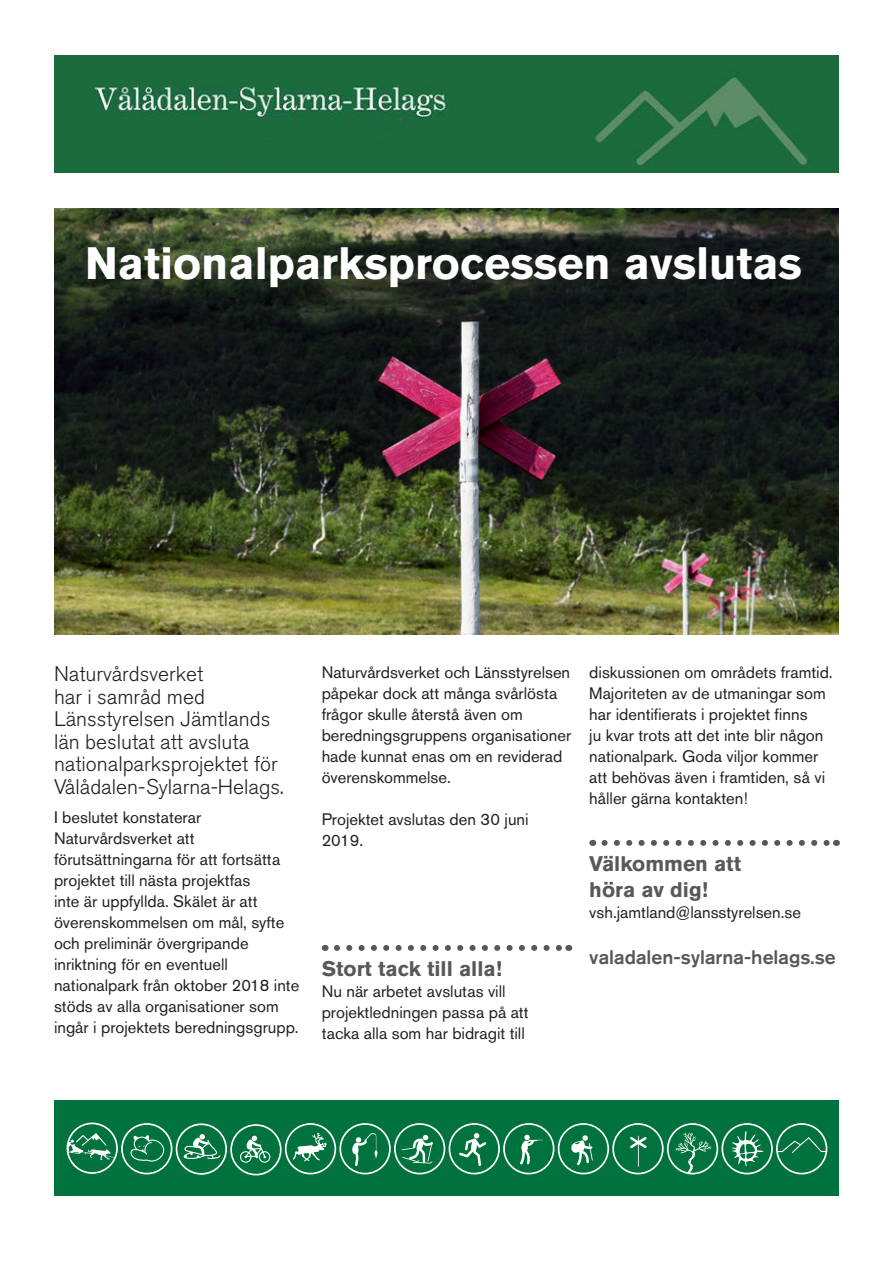
<style>
.page{position:relative;width:893px;height:1263px;background:#fff}
.page>*{position:absolute;margin:0;border:0;box-sizing:border-box;transform-origin:0 0}
.Rubrik{font:700 45px "Akzidenz Grotesk Std";color:#fff}
.Ingress{font:300 21px/22.5px "Akzidenz Grotesk Std";color:#231f20}
.Rubrik_-_Nästa_steg{font:700 21px/25.5px "Akzidenz Grotesk Std";color:#57585a}
.Rubrik-2{font:500 19.5px "Akzidenz Grotesk Std";color:#57585a}
.Brödtext{font:16.5px/21px "Akzidenz Grotesk Std";color:#231f20}
</style>
<div class="page">
<img style="left:54px;top:209px;width:785px;height:425px">
<img style="left:54px;top:55px;width:785px;height:118px">
<svg style="left:337px;top:945px;width:225px;height:6px"></svg>
<svg style="left:604px;top:840px;width:226px;height:6px"></svg>
<div style="left:54px;top:1100px;width:785px;height:96px;background:#00723e"></div>
<svg style="left:67px;top:1122px;width:760px;height:53px"></svg>
<p class="Rubrik" style="left:85px;top:238px;width:718px">Nationalparksprocessen avslutas</p>
<p class="Ingress" style="left:54px;top:663px;width:231px">Naturvårdsverket<br>har i samråd med<br>Länsstyrelsen Jämtlands län beslutat att avsluta nationalparksprojektet för<br>Vålådalen-Sylarna-Helags.</p>
<p class="Brödtext" style="left:54px;top:807px;width:247px">I beslutet konstaterar<br>Naturvårdsverket att förutsättningarna för att fortsätta projektet till nästa projektfas<br>inte är uppfyllda. Skälet är att överenskommelsen om mål, syfte och preliminär övergripande inriktning för en eventuell nationalpark från oktober 2018 inte stöds av alla organisationer som ingår i projektets beredningsgrupp.</p>
<p class="Brödtext" style="left:322px;top:661px;width:251px">Naturvårdsverket och Länsstyrelsen påpekar dock att många svårlösta frågor skulle återstå även om beredningsgruppens organisationer hade kunnat enas om en reviderad överenskommelse.</p>
<p class="Brödtext" style="left:322px;top:808px;width:208px">Projektet avslutas den 30 juni<br>2019.</p>
<p class="Rubrik_-_Nästa_steg" style="left:322px;top:956px;width:182px">Stort tack till alla!</p>
<p class="Brödtext" style="left:322px;top:981px;width:208px">Nu när arbetet avslutas vill projektledningen passa på att tacka alla som har bidragit till</p>
<p class="Brödtext" style="left:589px;top:661px;width:245px">diskussionen om områdets framtid.</p>
<p class="Brödtext" style="left:589px;top:682px;width:238px">Majoriteten av de utmaningar som har identifierats i projektet finns<br>ju kvar trots att det inte blir någon nationalpark. Goda viljor kommer att behövas även i framtiden, så vi håller gärna kontakten!</p>
<p class="Rubrik_-_Nästa_steg" style="left:589px;top:851px;width:153px">Välkommen att höra av dig!</p>
<p class="Brödtext" style="left:589px;top:901px;width:213px">vsh.jamtland@lansstyrelsen.se</p>
<p class="Rubrik-2" style="left:589px;top:946px;width:248px">valadalen-sylarna-helags.se</p>
</div>
